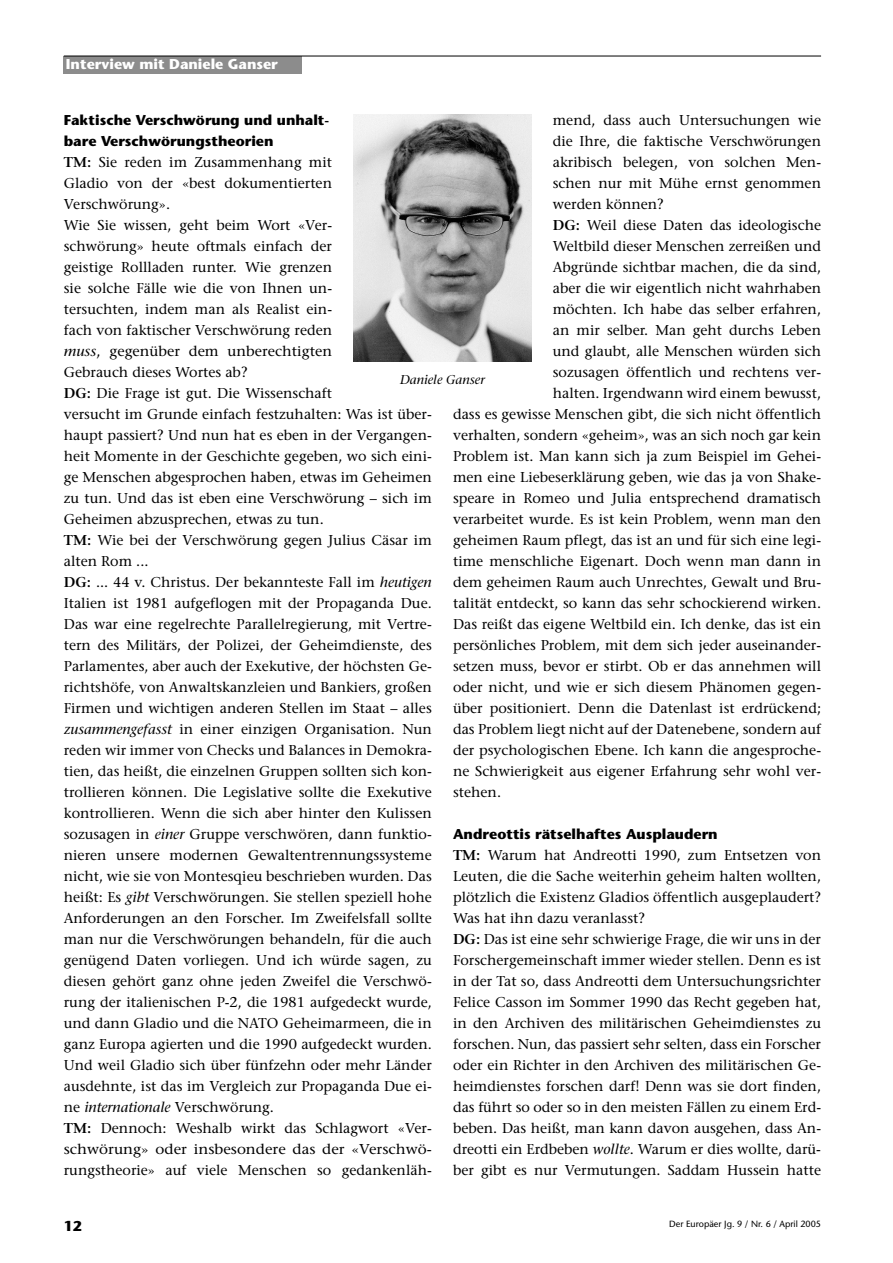
<style>
.page{position:relative;width:893px;height:1263px;background:#fff}
.page>*{position:absolute;margin:0;border:0;box-sizing:border-box;transform-origin:0 0}
.t1{font:14.25px/21px "Stone Serif";color:#000}
.t2{font:700 14.25px/21px "Stone Sans";color:#000}
.t3{font:700 14.25px "Stone Sans";color:#fff}
.t4{font:italic 12.75px "Stone Serif";color:#000}
.t5{font:9px "Stone Sans";color:#000}
.s1{font-weight:600}
.s2{font-style:italic}
</style>
<div class="page">
<div style="left:64px;top:56px;width:238px;height:17px;background:#8c8c8c"></div>
<hr style="left:64px;top:56px;width:757px;height:1px;background:#000">
<img style="left:353px;top:115px;width:178px;height:246px">
<p class="t3" style="left:66px;top:58px;width:213px">Interview mit Daniele Ganser</p>
<p class="t2" style="left:64px;top:111px;width:267px">Faktische Verschwörung und unhalt&shy;bare Verschwörungstheorien</p>
<p class="t1" style="left:64px;top:153px;width:369px"><span class="s1">TM:</span> Sie reden im Zusammenhang mit<br>Gladio von der «best dokumentierten Verschwörung».<br>Wie Sie wissen, geht beim Wort «Ver-<br>schwörung» heute oftmals einfach der<br>geistige Rollladen runter. Wie grenzen<br>sie solche Fälle wie die von Ihnen un-<br>tersuchten, indem man als Realist ein-<br>fach von faktischer Verschwörung reden<br><span class="s2">muss</span>, gegenüber dem unberechtigten<br>Gebrauch dieses Wortes ab?<br><span class="s1">DG:</span> Die Frage ist gut. Die Wissenschaft<br>versucht im Grunde einfach festzuhalten: Was ist über&shy;haupt passiert? Und nun hat es eben in der Vergangen&shy;heit Momente in der Geschichte gegeben, wo sich eini&shy;ge Menschen abgesprochen haben, etwas im Geheimen zu tun. Und das ist eben eine Verschwörung – sich im Geheimen abzusprechen, etwas zu tun.<br><span class="s1">TM:</span> Wie bei der Verschwörung gegen Julius Cäsar im alten Rom ...<br><span class="s1">DG:</span> ... 44 v. Christus. Der bekannteste Fall im <span class="s2">heutigen </span>Italien ist 1981 aufgeflogen mit der Propaganda Due.<br>Das war eine regelrechte Parallelregierung, mit Vertre&shy;tern des Militärs, der Polizei, der Geheimdienste, des Parlamentes, aber auch der Exekutive, der höchsten Ge&shy;richtshöfe, von Anwaltskanzleien und Bankiers, großen Firmen und wichtigen anderen Stellen im Staat – alles <span class="s2">zusammengefasst</span> in einer einzigen Organisation. Nun reden wir immer von Checks und Balances in Demokra&shy;tien, das heißt, die einzelnen Gruppen sollten sich kon&shy;trollieren können. Die Legislative sollte die Exekutive kontrollieren. Wenn die sich aber hinter den Kulissen sozusagen in <span class="s2">einer</span> Gruppe verschwören, dann funktio&shy;nieren unsere modernen Gewaltentrennungssysteme nicht, wie sie von Montesqieu beschrieben wurden. Das heißt: Es <span class="s2">gibt</span> Verschwörungen. Sie stellen speziell hohe Anforderungen an den Forscher. Im Zweifelsfall sollte man nur die Verschwörungen behandeln, für die auch genügend Daten vorliegen. Und ich würde sagen, zu diesen gehört ganz ohne jeden Zweifel die Verschwö&shy;rung der italienischen P-2, die 1981 aufgedeckt wurde, und dann Gladio und die NATO Geheimarmeen, die in ganz Europa agierten und die 1990 aufgedeckt wurden.<br>Und weil Gladio sich über fünfzehn oder mehr Länder ausdehnte, ist das im Vergleich zur Propaganda Due ei&shy;ne <span class="s2">internationale</span> Verschwörung.<br><span class="s1">TM:</span> Dennoch: Weshalb wirkt das Schlagwort «Ver&shy;schwörung» oder insbesondere das der «Verschwö&shy;rungstheorie» auf viele Menschen so gedankenläh-</p>
<p class="t1" style="left:552px;top:111px;width:270px">mend, dass auch Untersuchungen wie</p>
<p class="t1" style="left:552px;top:132px;width:270px">die Ihre, die faktische Verschwörungen</p>
<p class="t1" style="left:552px;top:153px;width:270px">akribisch belegen, von solchen Men-</p>
<p class="t1" style="left:552px;top:174px;width:270px">schen nur mit Mühe ernst genommen</p>
<p class="t1" style="left:552px;top:195px;width:113px">werden können?</p>
<p class="t1" style="left:552px;top:216px;width:270px"><span class="s1">DG:</span> Weil diese Daten das ideologische</p>
<p class="t1" style="left:552px;top:237px;width:270px">Weltbild dieser Menschen zerreißen und</p>
<p class="t1" style="left:552px;top:258px;width:270px">Abgründe sichtbar machen, die da sind,</p>
<p class="t1" style="left:552px;top:279px;width:270px">aber die wir eigentlich nicht wahrhaben</p>
<p class="t1" style="left:552px;top:300px;width:270px">möchten. Ich habe das selber erfahren,</p>
<p class="t1" style="left:552px;top:321px;width:270px">an mir selber. Man geht durchs Leben</p>
<p class="t1" style="left:552px;top:342px;width:270px">und glaubt, alle Menschen würden sich</p>
<p class="t1" style="left:552px;top:363px;width:270px">sozusagen öffentlich und rechtens ver-</p>
<p class="t1" style="left:552px;top:384px;width:270px">halten. Irgendwann wird einem bewusst,</p>
<p class="t1" style="left:453px;top:405px;width:369px">dass es gewisse Menschen gibt, die sich nicht öffentlich</p>
<p class="t1" style="left:453px;top:426px;width:369px">verhalten, sondern «geheim», was an sich noch gar kein</p>
<p class="t1" style="left:453px;top:447px;width:369px">Problem ist. Man kann sich ja zum Beispiel im Gehei-</p>
<p class="t1" style="left:453px;top:468px;width:369px">men eine Liebeserklärung geben, wie das ja von Shake-</p>
<p class="t1" style="left:453px;top:489px;width:369px">speare in Romeo und Julia entsprechend dramatisch</p>
<p class="t1" style="left:453px;top:510px;width:369px">verarbeitet wurde. Es ist kein Problem, wenn man den</p>
<p class="t1" style="left:453px;top:531px;width:369px">geheimen Raum pflegt, das ist an und für sich eine legi-</p>
<p class="t1" style="left:453px;top:552px;width:369px">time menschliche Eigenart. Doch wenn man dann in</p>
<p class="t1" style="left:453px;top:573px;width:369px">dem geheimen Raum auch Unrechtes, Gewalt und Bru-</p>
<p class="t1" style="left:453px;top:594px;width:369px">talität entdeckt, so kann das sehr schockierend wirken.</p>
<p class="t1" style="left:453px;top:615px;width:369px">Das reißt das eigene Weltbild ein. Ich denke, das ist ein</p>
<p class="t1" style="left:453px;top:636px;width:369px">persönliches Problem, mit dem sich jeder auseinander-</p>
<p class="t1" style="left:453px;top:657px;width:369px">setzen muss, bevor er stirbt. Ob er das annehmen will</p>
<p class="t1" style="left:453px;top:678px;width:369px">oder nicht, und wie er sich diesem Phänomen gegen-</p>
<p class="t1" style="left:453px;top:699px;width:369px">über positioniert. Denn die Datenlast ist erdrückend;</p>
<p class="t1" style="left:453px;top:720px;width:369px">das Problem liegt nicht auf der Datenebene, sondern auf</p>
<p class="t1" style="left:453px;top:741px;width:369px">der psychologischen Ebene. Ich kann die angesproche-</p>
<p class="t1" style="left:453px;top:762px;width:369px">ne Schwierigkeit aus eigener Erfahrung sehr wohl ver-</p>
<p class="t1" style="left:453px;top:783px;width:50px">stehen.</p>
<p class="t2" style="left:453px;top:825px;width:266px">Andreottis rätselhaftes Ausplaudern</p>
<p class="t1" style="left:453px;top:846px;width:369px"><span class="s1">TM:</span> Warum hat Andreotti 1990, zum Entsetzen von Leuten, die die Sache weiterhin geheim halten wollten, plötzlich die Existenz Gladios öffentlich ausgeplaudert?<br>Was hat ihn dazu veranlasst?<br><span class="s1">DG:</span> Das ist eine sehr schwierige Frage, die wir uns in der Forschergemeinschaft immer wieder stellen. Denn es ist in der Tat so, dass Andreotti dem Untersuchungsrichter Felice Casson im Sommer 1990 das Recht gegeben hat, in den Archiven des militärischen Geheimdienstes zu forschen. Nun, das passiert sehr selten, dass ein Forscher oder ein Richter in den Archiven des militärischen Ge&shy;heimdienstes forschen darf! Denn was sie dort finden, das führt so oder so in den meisten Fällen zu einem Erd&shy;beben. Das heißt, man kann davon ausgehen, dass An&shy;dreotti ein Erdbeben <span class="s2">wollte</span>. Warum er dies wollte, darü&shy;ber gibt es nur Vermutungen. Saddam Hussein hatte</p>
<p class="t4" style="left:400px;top:374px;width:86px">Daniele Ganser</p>
<p class="t2" style="left:64px;top:1217px;width:19px">12</p>
<p class="t5" style="left:669px;top:1220px;width:153px">Der Europäer Jg. 9 / Nr. 6 / April 2005</p>
</div>
